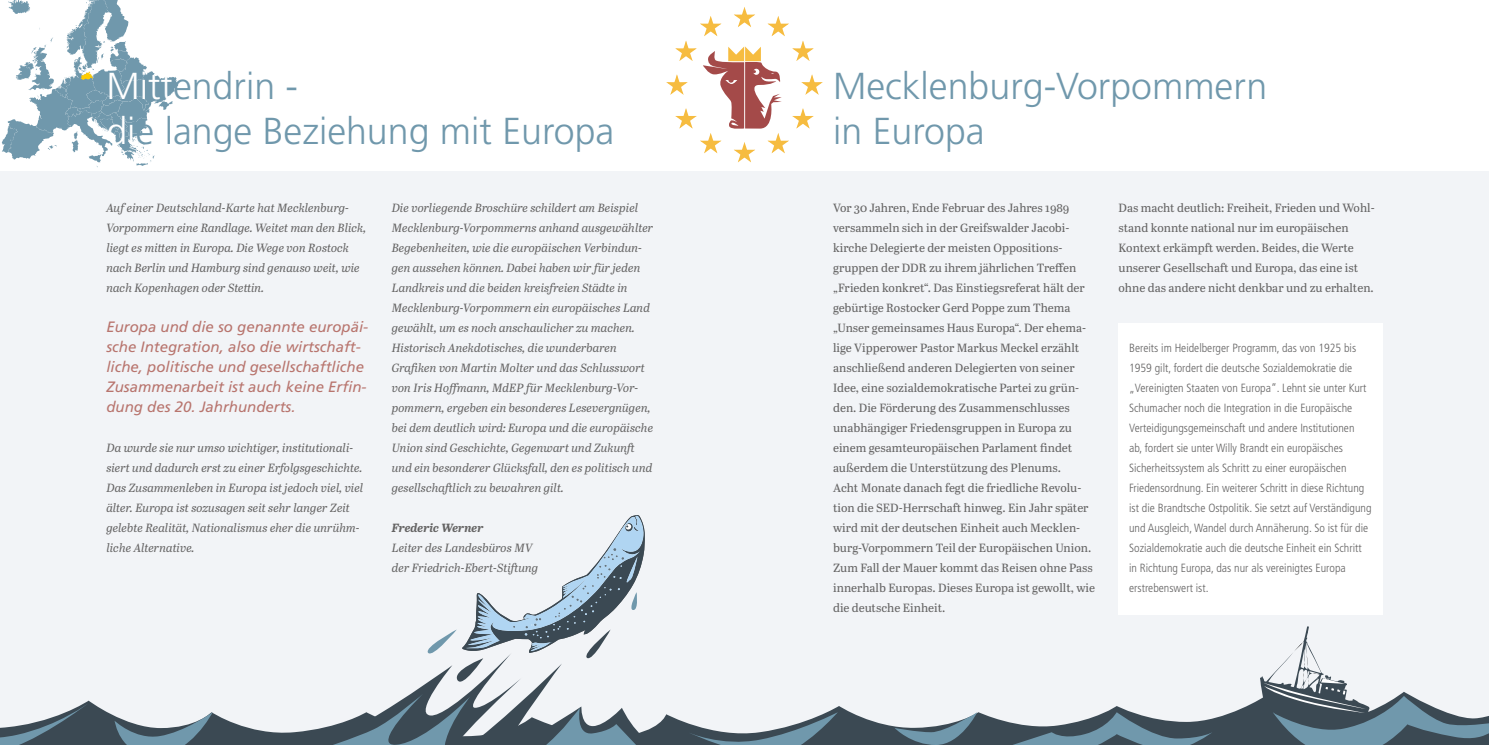
<style>
.page{position:relative;width:1489px;height:745px;background:#fff}
.page>*{position:absolute;margin:0;border:0;box-sizing:border-box;transform-origin:0 0}
.t1{font:300 37.5px/45px "Frutiger LT Std";color:#7098ac}
.t2{font:italic 15px/20px "Frutiger LT Std";color:#b8756e}
.t3{font:italic 11.88px/20px "Abril Text";color:#646363}
.t4{font:11.88px/20px "Abril Text";color:#646363}
.t5{font:300 condensed 11.88px/20px "Frutiger LT Std";color:#646363}
.t6{font:italic 700 11.88px "Abril Text";color:#646363}
.s1{color:#fff}
</style>
<div class="page">
<div style="left:0;top:171px;width:744px;height:573px;background:#f2f4f7"></div>
<div style="left:744px;top:171px;width:744px;height:573px;background:#f2f4f7"></div>
<svg style="left:2px;top:0;width:176px;height:167px"></svg>
<svg style="left:86px;top:700px;width:1173px;height:44px"></svg>
<div style="left:1118px;top:322px;width:264px;height:292px;background:#fff"></div>
<svg style="left:247px;top:700px;width:525px;height:44px"></svg>
<svg style="left:305px;top:515px;width:340px;height:229px"></svg>
<svg style="left:666px;top:7px;width:156px;height:155px"></svg>
<svg style="left:0;top:702px;width:89px;height:42px"></svg>
<svg style="left:115px;top:711px;width:98px;height:33px"></svg>
<svg style="left:687px;top:711px;width:150px;height:33px"></svg>
<svg style="left:894px;top:711px;width:318px;height:33px"></svg>
<svg style="left:1259px;top:626px;width:229px;height:118px"></svg>
<h1 class="t1" style="left:106px;top:64px;width:509px"><span class="s1">Mitt</span>endrin -<br><span class="s1">di</span>e lange Beziehung mit Europa</h1>
<h1 class="t1" style="left:833px;top:64px;width:436px">Mecklenburg-Vorpommern in Europa</h1>
<p class="t3" style="left:106px;top:197px;width:261px">Auf einer Deutschland-Karte hat Mecklenburg-Vorpommern eine Randlage. Weitet man den Blick, liegt es mitten in Europa. Die Wege von Rostock nach Berlin und Hamburg sind genauso weit, wie nach Kopenhagen oder Stettin.</p>
<p class="t2" style="left:106px;top:316px;width:263px">Europa und die so genannte europäi&shy;sche Integration, also die wirtschaft&shy;liche, politische und gesellschaftliche Zusammenarbeit ist auch keine Erfin&shy;dung des 20. Jahrhunderts.</p>
<p class="t3" style="left:106px;top:437px;width:258px">Da wurde sie nur umso wichtiger, institutionali&shy;siert und dadurch erst zu einer Erfolgsgeschichte.<br>Das Zusammenleben in Europa ist jedoch viel, viel älter. Europa ist sozusagen seit sehr langer Zeit gelebte Realität, Nationalismus eher die unrühm&shy;liche Alternative.</p>
<p class="t3" style="left:392px;top:197px;width:263px">Die vorliegende Broschüre schildert am Beispiel Mecklenburg-Vorpommerns anhand ausgewählter Begebenheiten, wie die europäischen Verbindun&shy;gen aussehen können. Dabei haben wir für jeden Landkreis und die beiden kreisfreien Städte in Mecklenburg-Vorpommern ein europäisches Land gewählt, um es noch anschaulicher zu machen.<br>Historisch Anekdotisches, die wunderbaren Grafiken von Martin Molter und das Schlusswort von Iris Hoffmann, MdEP für Mecklenburg-Vor&shy;pommern, ergeben ein besonderes Lesevergnügen, bei dem deutlich wird: Europa und die europäische Union sind Geschichte, Gegenwart und Zukunft und ein besonderer Glücksfall, den es politisch und gesellschaftlich zu bewahren gilt.</p>
<p class="t6" style="left:392px;top:518px;width:93px">Frederic Werner</p>
<p class="t3" style="left:392px;top:537px;width:148px">Leiter des Landesbüros MV der Friedrich-Ebert-Stiftung</p>
<p class="t4" style="left:833px;top:197px;width:263px">Vor 30 Jahren, Ende Februar des Jahres 1989 versammeln sich in der Greifswalder Jacobi&shy;kirche Delegierte der meisten Oppositions&shy;gruppen der DDR zu ihrem jährlichen Treffen „Frieden konkret“. Das Einstiegsreferat hält der gebürtige Rostocker Gerd Poppe zum Thema „Unser gemeinsames Haus Europa“. Der ehema&shy;lige Vipperower Pastor Markus Meckel erzählt anschließend anderen Delegierten von seiner Idee, eine sozialdemokratische Partei zu grün&shy;den. Die Förderung des Zusammenschlusses unabhängiger Friedensgruppen in Europa zu einem gesamteuropäischen Parlament findet außerdem die Unterstützung des Plenums.<br>Acht Monate danach fegt die friedliche Revolu&shy;tion die SED-Herrschaft hinweg. Ein Jahr später wird mit der deutschen Einheit auch Mecklen&shy;burg-Vorpommern Teil der Europäischen Union.<br>Zum Fall der Mauer kommt das Reisen ohne Pass innerhalb Europas. Dieses Europa ist gewollt, wie die deutsche Einheit.</p>
<p class="t4" style="left:1118px;top:197px;width:258px">Das macht deutlich: Freiheit, Frieden und Wohl&shy;stand konnte national nur im europäischen Kontext erkämpft werden. Beides, die Werte unserer Gesellschaft und Europa, das eine ist ohne das andere nicht denkbar und zu erhalten.</p>
<p class="t5" style="left:1129px;top:337px;width:244px">Bereits im Heidelberger Programm, das von 1925 bis 1959 gilt, fordert die deutsche Sozialdemokratie die „Vereinigten Staaten von Europa“. Lehnt sie unter Kurt Schumacher noch die Integration in die Europäische Verteidigungsgemeinschaft und andere Institutionen<br>ab, fordert sie unter Willy Brandt ein europäisches Sicherheitssystem als Schritt zu einer europäischen Friedensordnung. Ein weiterer Schritt in diese Richtung ist die Brandtsche Ostpolitik. Sie setzt auf Verständigung und Ausgleich, Wandel durch Annäherung. So ist für die Sozialdemokratie auch die deutsche Einheit ein Schritt in Richtung Europa, das nur als vereinigtes Europa erstrebenswert ist.</p>
</div>
